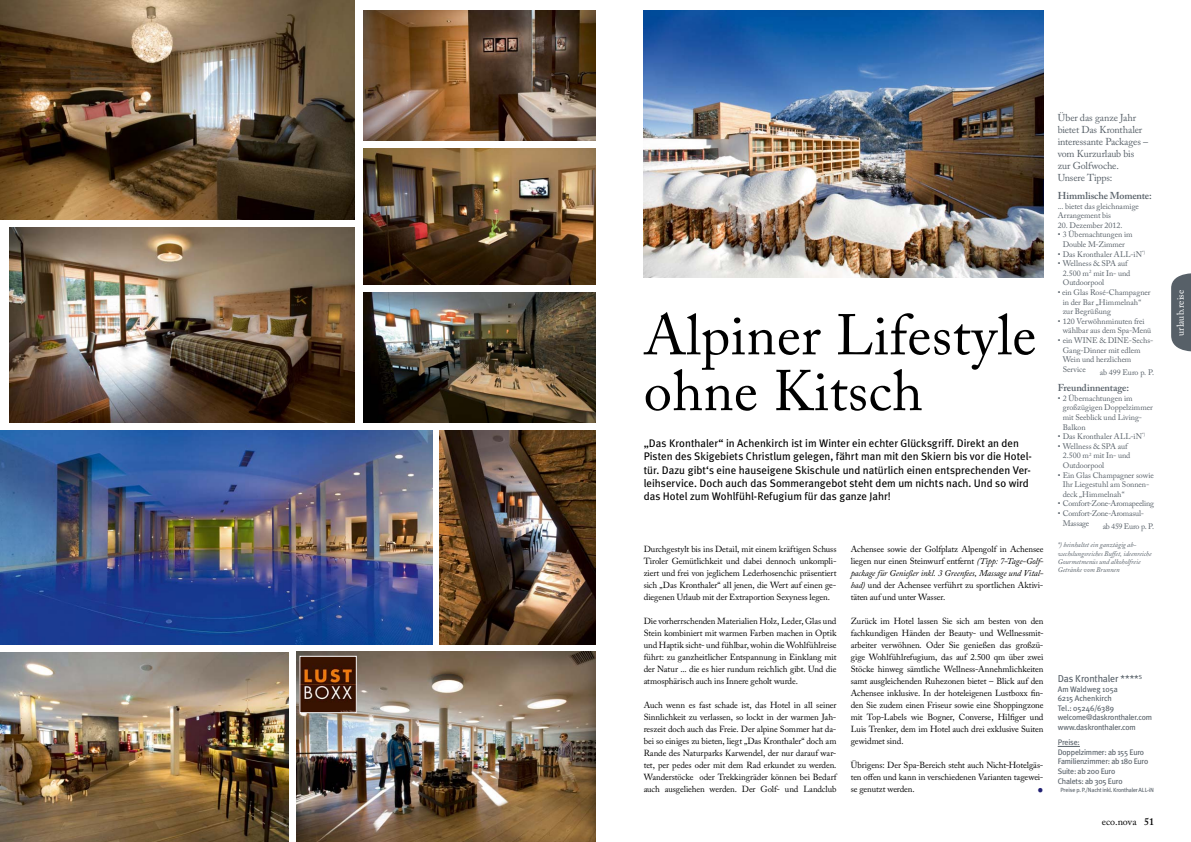
<style>
.page{position:relative;width:1191px;height:842px;background:#fff}
.page>*{position:absolute;margin:0;border:0;box-sizing:border-box;transform-origin:0 0}
.t1{font:56.8px "Adobe Caslon Pro";letter-spacing:.005em;color:#000}
.t2{font:30px "Meta Plus";color:#222173}
.t3{font:11px/13.2px "Meta Plus";color:#000}
.t4{font:10px/12px "Adobe Caslon Pro";letter-spacing:-.015em;color:#576068}
.t5{font:600 10px "Adobe Caslon Pro";letter-spacing:-.01em;color:#576068}
.t6{font:10px "Meta Plus";letter-spacing:-.015em;color:#576068}
.t7{font:10px "Adobe Caslon Pro";color:#fff}
.t8{font:10px "Adobe Caslon Pro";letter-spacing:.005em;color:#000}
.t9{font:8.8px/12px "Adobe Caslon Pro";letter-spacing:-.01em;color:#000;text-align:justify}
.t10{font:8px/9.6px "Adobe Caslon Pro";letter-spacing:-.005em;color:#576068}
.t11{font:8px/9.6px "Meta Plus";letter-spacing:-.03em;color:#576068}
.t12{font:8px "Adobe Caslon Pro";letter-spacing:-.025em;color:#576068}
.t13{font:8px "Adobe Caslon Pro";letter-spacing:-.035em;color:#576068}
.t14{font:italic 7px/8.4px "Adobe Caslon Pro";letter-spacing:-.005em;color:#576068}
.t15{font:6px "Meta Plus";letter-spacing:-.04em;color:#576068}
.s1{font-style:italic}
.s2{font-weight:600}
</style>
<div class="page">
<img style="left:363px;top:11px;width:232px;height:130px">
<img style="left:363px;top:148px;width:232px;height:136px">
<svg style="left:1171px;top:273px;width:20px;height:79px;background:#676f77"></svg>
<img style="left:643px;top:11px;width:400px;height:266px">
<img style="left:0;top:652px;width:289px;height:190px">
<img style="left:0;top:430px;width:433px;height:214px">
<img style="left:439px;top:430px;width:156px;height:214px">
<img style="left:363px;top:292px;width:232px;height:130px">
<img style="left:296px;top:652px;width:299px;height:190px">
<img style="left:0;top:0;width:354px;height:219px">
<img style="left:10px;top:227px;width:344px;height:195px">
<svg style="left:1057px;top:746px;width:22px;height:1px"></svg>
<img style="left:301px;top:658px;width:54px;height:53px">
<div style="left:299px;top:656px;width:58px;height:57px;border:1px solid #fff"></div>
<h1 class="t1" style="left:643px;top:314px;width:394px">Alpiner Lifestyle</h1>
<h1 class="t1" style="left:643px;top:370px;width:280px">ohne Kitsch</h1>
<p class="t3" style="left:643px;top:437px;width:390px">„Das Kronthaler“ in Achenkirch ist im Winter ein echter Glücksgriff. Direkt an den Pisten des Skigebiets Christlum gelegen, fährt man mit den Skiern bis vor die Hotel&shy;tür. Dazu gibt‘s eine hauseigene Skischule und natürlich einen entsprechenden Ver&shy;leihservice. Doch auch das Sommerangebot steht dem um nichts nach. Und so wird das Hotel zum Wohlfühl-Refugium für das ganze Jahr!</p>
<p class="t9" style="left:643px;top:544px;width:194px">Durchgestylt bis ins Detail, mit einem kräftigen Schuss Tiroler Gemütlichkeit und dabei dennoch unkompli&shy;ziert und frei von jeglichem Lederhosenchic präsentiert sich „Das Kronthaler“ all jenen, die Wert auf einen ge&shy;diegenen Urlaub mit der Extraportion Sexyness legen.</p>
<p class="t9" style="left:643px;top:616px;width:194px">Die vorherrschenden Materialien Holz, Leder, Glas und Stein kombiniert mit warmen Farben machen in Optik und Haptik sicht- und fühlbar, wohin die Wohlfühlreise führt: zu ganzheitlicher Entspannung in Einklang mit der Natur ... die es hier rundum reichlich gibt. Und die atmosphärisch auch ins Innere geholt wurde.</p>
<p class="t9" style="left:643px;top:700px;width:194px">Auch wenn es fast schade ist, das Hotel in all seiner Sinnlichkeit zu verlassen, so lockt in der warmen Jah&shy;reszeit doch auch das Freie. Der alpine Sommer hat da&shy;bei so einiges zu bieten, liegt „Das Kronthaler“ doch am Rande des Naturparks Karwendel, der nur darauf war&shy;tet, per pedes oder mit dem Rad erkundet zu werden.<br>Wanderstöcke oder Trekkingräder können bei Bedarf auch ausgeliehen werden. Der Golf- und Landclub</p>
<p class="t9" style="left:850px;top:544px;width:194px">Achensee sowie der Golfplatz Alpengolf in Achensee liegen nur einen Steinwurf entfernt <span class="s1">(Tipp: 7-Tage-Golf&shy;package für Genießer inkl. 3 Greenfees, Massage und Vital&shy;bad)</span> und der Achensee verführt zu sportlichen Aktivi&shy;täten auf und unter Wasser.</p>
<p class="t9" style="left:850px;top:616px;width:194px">Zurück im Hotel lassen Sie sich am besten von den fachkundigen Händen der Beauty- und Wellnessmit&shy;arbeiter verwöhnen. Oder Sie genießen das großzü&shy;gige Wohlfühlrefugium, das auf 2.500 qm über zwei Stöcke hinweg sämtliche Wellness-Annehmlichkeiten samt ausgleichenden Ruhezonen bietet – Blick auf den Achensee inklusive. In der hoteleigenen Lustboxx fin&shy;den Sie zudem einen Friseur sowie eine Shoppingzone mit Top-Labels wie Bogner, Converse, Hilfiger und Luis Trenker, dem im Hotel auch drei exklusive Suiten gewidmet sind.</p>
<p class="t9" style="left:850px;top:760px;width:194px">Übrigens: Der Spa-Bereich steht auch Nicht-Hotelgäs&shy;ten offen und kann in verschiedenen Varianten tagewei&shy;se genutzt werden.</p>
<h2 class="t2" style="left:1036px;top:767px;width:9px">.</h2>
<p class="t4" style="left:1057px;top:113px;width:92px">Über das ganze Jahr bietet Das Kronthaler interessante Packages – vom Kurzurlaub bis zur Golfwoche.<br>Unsere Tipps:</p>
<p class="t5" style="left:1057px;top:192px;width:96px">Himmlische Momente:</p>
<p class="t10" style="left:1057px;top:202px;width:83px">... bietet das gleichnamige<br>Arrangement bis</p>
<p class="t10" style="left:1057px;top:221px;width:66px">20. Dezember 2012.</p>
<p class="t10" style="left:1057px;top:231px;width:76px;text-align:center">• 3 Übernachtungen im<br>Double M-Zimmer</p>
<p class="t10" style="left:1057px;top:250px;width:89px">• Das Kronthaler ALL-iN<sup>*)</sup></p>
<p class="t10" style="left:1062px;top:260px;width:69px;text-indent:-5px">• Wellness &amp; SPA auf<br>2.500 m<sup>2</sup> mit In- und<br>Outdoorpool</p>
<p class="t10" style="left:1062px;top:288px;width:89px;text-indent:-5px">• ein Glas Rosé-Champagner in der Bar „Himmelnah“ zur Begrüßung</p>
<p class="t10" style="left:1062px;top:317px;width:90px;text-indent:-5px">• 120 Verwöhnminuten frei wählbar aus dem Spa-Menü</p>
<p class="t10" style="left:1062px;top:336px;width:92px;text-indent:-5px">• ein WINE &amp; DINE-Sechs-<br>Gang-Dinner mit edlem<br>Wein und herzlichem<br>Service</p>
<p class="t10" style="left:1099px;top:369px;width:56px">ab 499 Euro p. P.</p>
<p class="t5" style="left:1057px;top:384px;width:73px">Freundinnentage:</p>
<p class="t10" style="left:1062px;top:394px;width:92px;text-indent:-5px">• 2 Übernachtungen im großzügigen Doppelzimmer mit Seeblick und Living-<br>Balkon</p>
<p class="t10" style="left:1057px;top:432px;width:89px">• Das Kronthaler ALL-iN<sup>*)</sup></p>
<p class="t10" style="left:1062px;top:442px;width:69px;text-indent:-5px">• Wellness &amp; SPA auf<br>2.500 m<sup>2</sup> mit In- und<br>Outdoorpool</p>
<p class="t10" style="left:1062px;top:471px;width:93px;text-indent:-5px">• Ein Glas Champagner sowie<br>Ihr Liegestuhl am Sonnen&shy;deck „Himmelnah“</p>
<p class="t12" style="left:1057px;top:501px;width:98px">• Comfort-Zone-Aromapeeling</p>
<p class="t10" style="left:1062px;top:509px;width:83px;text-indent:-5px">• Comfort-Zone-Aromasul-<br>Massage</p>
<p class="t13" style="left:1102px;top:523px;width:53px">ab 459 Euro p. P.</p>
<p class="t14" style="left:1057px;top:541px;width:95px">*) beinhaltet ein ganztägig ab&shy;wechslungsreiches Buffet, ideenreiche<br>Gourmetmenüs und alkoholfreie<br>Getränke vom Brunnen</p>
<p class="t6" style="left:1057px;top:674px;width:86px">Das Kronthaler ****<sup>S</sup></p>
<p class="t11" style="left:1057px;top:684px;width:96px">Am Waldweg 105a<br>6215 Achenkirch<br>Tel.: 05246/6389 welcome@daskronthaler.com www.daskronthaler.com</p>
<p class="t11" style="left:1057px;top:738px;width:92px">Preise:<br>Doppelzimmer: ab 155 Euro<br>Familienzimmer: ab 180 Euro<br>Suite: ab 200 Euro<br>Chalets: ab 305 Euro</p>
<p class="t15" style="left:1060px;top:787px;width:95px">Preise p. P./Nacht inkl. Kronthaler ALL-iN</p>
<p class="t8" style="left:1101px;top:818px;width:54px">eco.nova <span class="s2">51</span></p>
<p class="t7" style="left:1176px;top:336px;width:48px;rotate:-90deg">urlaub.reise</p>
</div>
